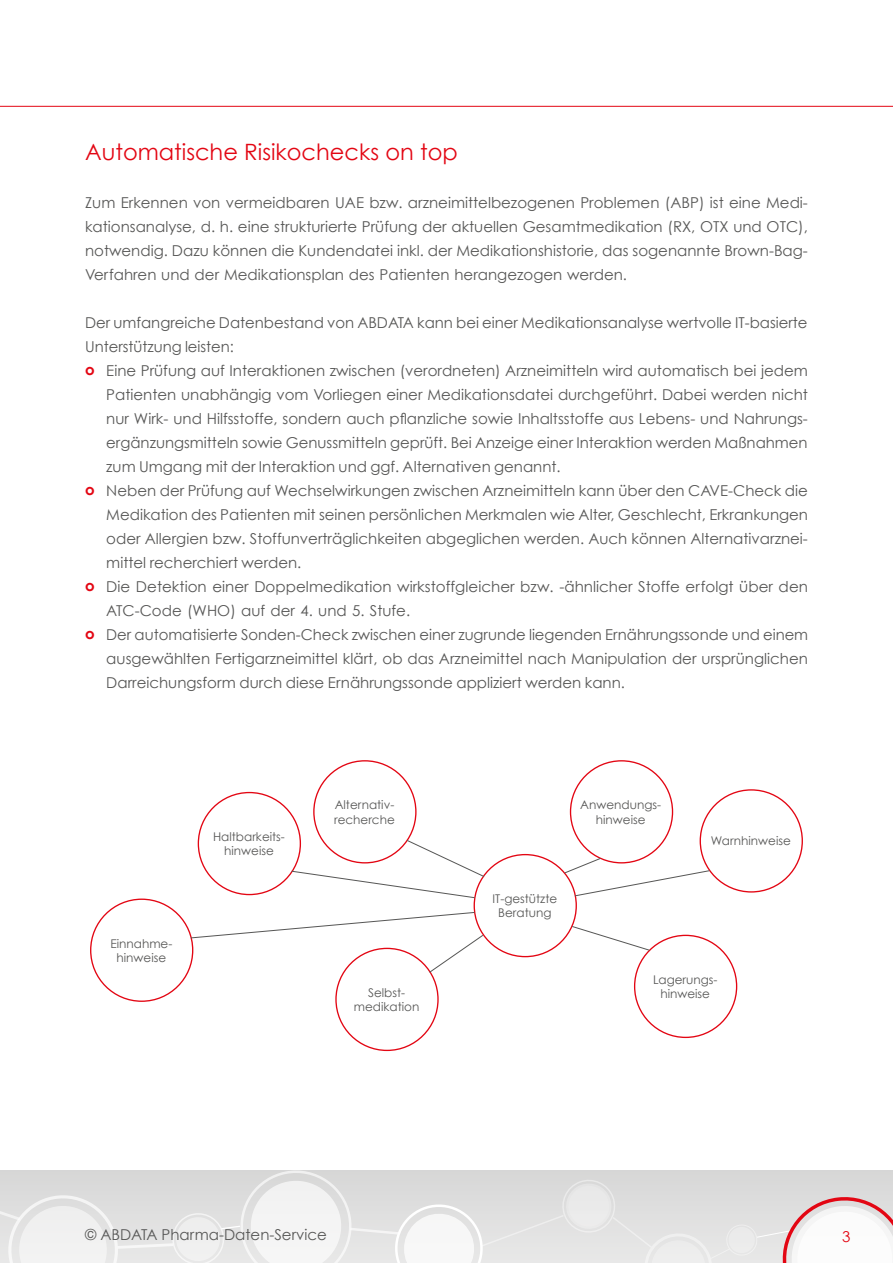
<style>
.page{position:relative;width:893px;height:1263px;background:#fff}
.page>*{position:absolute;margin:0;border:0;box-sizing:border-box;transform-origin:0 0}
.t1{font:22.5px "Century Gothic";color:#e30613}
.t2{font:15px/24px "Century Gothic";color:#575756}
.t3{font:700 15px "Century Gothic";color:#e30613}
.t4{font:15px "Century Gothic";color:#e30613}
.t5{font:12px/14.4px "Century Gothic";color:#575756;text-align:center}
</style>
<div class="page">
<hr style="left:0;top:106px;width:893px;height:1px;background:#e30613">
<svg style="left:0;top:1170px;width:893px;height:93px"></svg>
<svg style="left:190px;top:911px;width:294px;height:63px"></svg>
<svg style="left:290px;top:839px;width:195px;height:60px"></svg>
<svg style="left:563px;top:857px;width:147px;height:40px"></svg>
<svg style="left:571px;top:925px;width:80px;height:26px"></svg>
<h1 class="t1" style="left:85px;top:138px;width:374px">Automatische Risikochecks on top</h1>
<p class="t2" style="left:85px;top:190px;width:724px">Zum Erkennen von vermeidbaren UAE bzw. arzneimittelbezogenen Problemen (ABP) ist eine Medi-</p>
<p class="t2" style="left:85px;top:214px;width:724px">kationsanalyse d, h. . eine strukturierte Prüfung der aktuellen Gesamtmedikation (RX, OTX und OTC ,(</p>
<p class="t2" style="left:85px;top:238px;width:724px">notwendig. Dazu können die Kundendatei inkl. der Medikationshistorie, das sogenannte Brown-Bag-</p>
<p class="t2" style="left:85px;top:262px;width:543px">Verfahren und der Medikationsplan des Patienten herangezogen werden.</p>
<p class="t2" style="left:85px;top:310px;width:724px">Der umfangreiche Datenbestand von ABDATA kann bei einer Medikationsanalyse wertvolle IT-basierte<br>Unterstützung leisten:</p>
<p class="t2" style="left:106px;top:358px;width:703px">Eine Prüfung auf Interaktionen zwischen (verordneten) Arzneimitteln wird automatisch bei jedem</p>
<p class="t3" style="left:85px;top:360px;width:11px">o</p>
<p class="t3" style="left:85px;top:480px;width:11px">o</p>
<p class="t3" style="left:85px;top:576px;width:11px">o</p>
<p class="t3" style="left:85px;top:624px;width:11px">o</p>
<p class="t2" style="left:106px;top:382px;width:703px">Patienten unabhängig vom Vorliegen einer Medikationsdatei durchgeführt. Dabei werden nicht</p>
<p class="t2" style="left:106px;top:430px;width:703px">ergänzungsmitteln sowie Genussmitteln geprüft. Bei Anzeige einer Interaktion werden Maßnahmen</p>
<p class="t2" style="left:106px;top:406px;width:703px">nur Wirk- und Hilfsstoffe, sondern auch pflanzliche sowie Inhaltsstoffe aus Lebens- und Nahrungs-</p>
<p class="t2" style="left:106px;top:454px;width:703px">zum Umgang mit der Interaktion und ggf. Alternativen genannt.<br>Neben der Prüfung auf Wechselwirkungen zwischen Arzneimitteln kann über den CAVE-Check die</p>
<p class="t2" style="left:106px;top:502px;width:703px">Medikation des Patienten mit seinen persönlichen Merkmalen wie Alter, Geschlecht, Erkrankungen</p>
<p class="t2" style="left:106px;top:550px;width:197px">mittel recherchiert werden.</p>
<p class="t2" style="left:106px;top:526px;width:703px">oder Allergien bzw. Stoffunverträglichkeiten abgeglichen werden. Auch können Alternativarznei-</p>
<p class="t2" style="left:106px;top:574px;width:703px">Die Detektion einer Doppelmedikation wirkstoffgleicher bzw -. ähnlicher Stoffe erfolgt über den</p>
<p class="t2" style="left:106px;top:598px;width:703px">ATC-Code (WHO) auf der 4. und 5. Stufe.<br>Der automatisierte Sonden-Check zwischen einer zugrunde liegenden Ernährungssonde und einem</p>
<p class="t2" style="left:106px;top:646px;width:703px">ausgewählten Fertigarzneimittel klärt, ob das Arzneimittel nach Manipulation der ursprünglichen<br>Darreichungsform durch diese Ernährungssonde appliziert werden kann.</p>
<p class="t5" style="left:110px;top:936px;width:64px">Einnahme-</p>
<p class="t5" style="left:117px;top:950px;width:51px">hinweise</p>
<p class="t5" style="left:213px;top:829px;width:73px">Haltbarkeits-</p>
<p class="t5" style="left:224px;top:843px;width:51px">hinweise</p>
<p class="t5" style="left:335px;top:797px;width:61px">Alternativ-</p>
<p class="t5" style="left:334px;top:812px;width:62px">recherche</p>
<p class="t5" style="left:368px;top:985px;width:39px">Selbst-</p>
<p class="t5" style="left:354px;top:999px;width:67px">medikation</p>
<p class="t5" style="left:492px;top:891px;width:66px">IT-gestützte<br>Beratung</p>
<p class="t5" style="left:580px;top:797px;width:82px">Anwendungs-</p>
<p class="t5" style="left:596px;top:812px;width:51px">hinweise</p>
<p class="t5" style="left:711px;top:834px;width:81px">Warnhinweise</p>
<p class="t5" style="left:653px;top:972px;width:66px">Lagerungs-</p>
<p class="t5" style="left:660px;top:986px;width:51px">hinweise</p>
<p class="t2" style="left:85px;top:1222px;width:243px">© ABDATA Pharma-Daten-Service</p>
<p class="t4" style="left:842px;top:1227px;width:10px">3</p>
</div>
